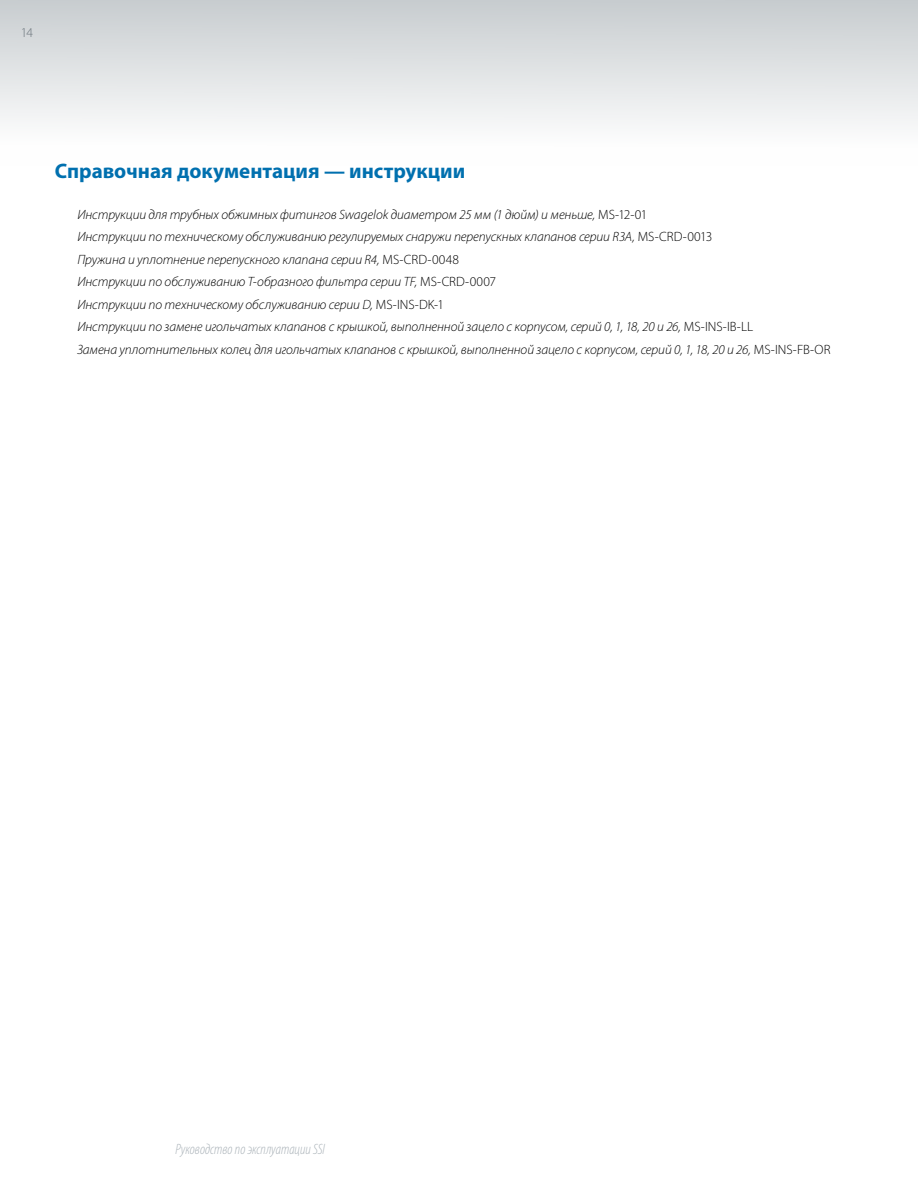
<style>
.page{position:relative;width:918px;height:1188px;background:#fff}
.page>*{position:absolute;margin:0;border:0;box-sizing:border-box;transform-origin:0 0}
.t1{font:700 21px "Myriad Pro";color:#0070af}
.t2{font:italic 300 condensed 15px "Myriad Pro";letter-spacing:-.005em;color:#acb4ba}
.t3{font:italic 300 13.5px/22.5px "Myriad Pro";letter-spacing:-.01em;color:#000}
.t4{font:300 13.5px "Myriad Pro";color:#6a747b}
.s1{font-style:normal}
</style>
<div class="page">
<div style="left:0;top:0;width:918px;height:166px;background:linear-gradient(to bottom,#c8cccf,#fff)"></div>
<p class="t4" style="left:21px;top:25px;width:14px">14</p>
<h1 class="t1" style="left:55px;top:157px;width:412px">Справочная документация — инструкции</h1>
<p class="t3" style="left:77px;top:203px;width:755px">Инструкции для трубных обжимных фитингов Swagelok диаметром 25 мм (1 дюйм) и меньше, <span class="s1">MS-12-01<br></span>Инструкции по техническому обслуживанию регулируемых снаружи перепускных клапанов серии R3A, <span class="s1">MS-CRD-0013<br></span>Пружина и уплотнение перепускного клапана серии R4, <span class="s1">MS-CRD-0048<br></span>Инструкции по обслуживанию Т-образного фильтра серии TF, <span class="s1">MS-CRD-0007<br></span>Инструкции по техническому обслуживанию серии D, <span class="s1">MS-INS-DK-1<br></span>Инструкции по замене игольчатых клапанов с крышкой, выполненной зацело с корпусом, серий 0, 1, 18, 20 и 26, <span class="s1">MS-INS-IB-LL<br></span>Замена уплотнительных колец для игольчатых клапанов с крышкой, выполненной зацело с корпусом, серий 0, 1, 18, 20 и 26, <span class="s1">MS-INS-FB-OR</span></p>
<p class="t2" style="left:176px;top:1141px;width:151px">Руководство по эксплуатации SSI</p>
</div>
